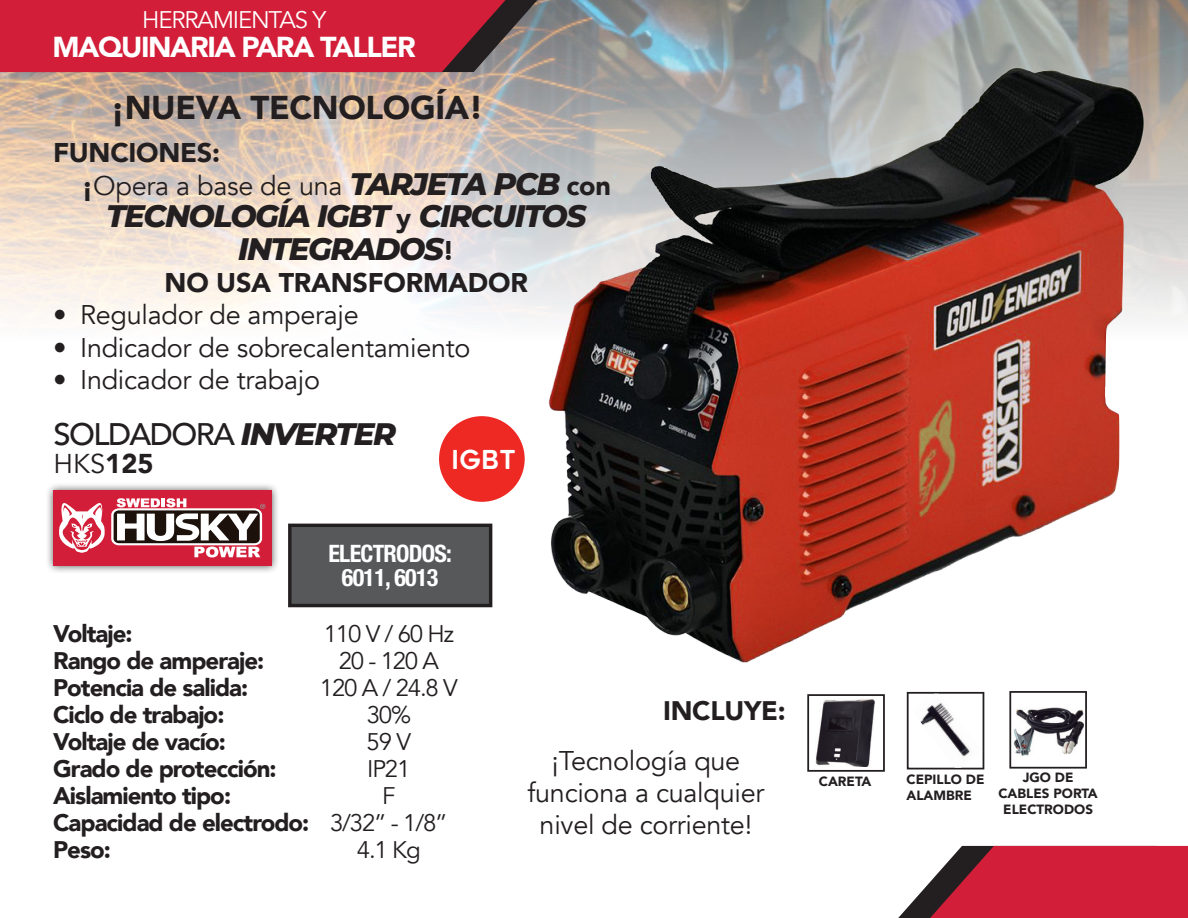
<style>
.page{position:relative;width:1188px;height:918px;background:#fff}
.page>*{position:absolute;margin:0;border:0;box-sizing:border-box;transform-origin:0 0}
.t1{font:900 33px "Avenir";letter-spacing:-.01em;color:#231f20}
.t2{font:italic 800 31.2px/32.4px "Montserrat";letter-spacing:-.05em;color:#231f20;text-align:center}
.t3{font:500 31.2px "Avenir";letter-spacing:-.05em;color:#231f20}
.t4{font:900 28.8px "Avenir";letter-spacing:-.05em;color:#fff}
.t5{font:27.15px "Avenir";color:#231f20}
.t6{font:27px/31.7px "Avenir";letter-spacing:-.01em;color:#231f20;text-align:center}
.t7{font:900 27px "Avenir";letter-spacing:-.01em;color:#231f20}
.t8{font:900 26.7px "Avenir";letter-spacing:-.01em;color:#231f20}
.t9{font:25.95px "Geometos Rounded";color:#fff}
.t10{font:900 24px "Avenir";letter-spacing:-.04em;color:#231f20}
.t11{font:24px "Avenir";letter-spacing:-.05em;color:#231f20}
.t12{font:700 condensed 24px "Helvetica Neue LT Std";letter-spacing:-.03em;color:#fff}
.t13{font:24px "Avenir";letter-spacing:-.05em;color:#fff}
.t14{font:900 13.35px "Avenir";color:#231f20}
.s1{font-weight:900}
.s2{font-family:"Montserrat";font-weight:800;font-style:italic;font-size:31.2px}
.s3{font-family:"Avenir";font-weight:900;font-style:normal;font-size:27px}
.s4{font-family:"Montserrat";font-weight:800;font-style:italic}
</style>
<div class="page">
<img style="left:0;top:0;width:1188px;height:319px">
<svg style="left:0;top:0;width:537px;height:72px;background:#c4243b"></svg>
<svg style="left:898px;top:846px;width:290px;height:72px;background:#c4384c"></svg>
<svg style="left:288px;top:523px;width:205px;height:85px;background:#545456"></svg>
<div style="left:45px;top:482px;width:234px;height:92px;background:#231f20;opacity:.75"></div>
<div style="left:53px;top:490px;width:218px;height:75px;background:#d21e38"></div>
<svg style="left:59px;top:498px;width:206px;height:59px"></svg>
<div style="left:439px;top:416px;width:86px;height:86px;background:#ee2823;border-radius:50%"></div>
<div style="left:807px;top:694px;width:78px;height:78px;border:2px solid #231f20"></div>
<svg style="left:1009px;top:691px;width:78px;height:78px"></svg>
<svg style="left:907px;top:692px;width:77px;height:77px"></svg>
<img style="left:816px;top:699px;width:59px;height:68px">
<img style="left:1013px;top:707px;width:71px;height:49px">
<img style="left:912px;top:694px;width:70px;height:74px">
<img style="left:533px;top:54px;width:624px;height:609px">
<p class="t13" style="left:142px;top:6px;width:185px">HERRAMIENTAS Y</p>
<p class="t4" style="left:53px;top:22px;width:365px">MAQUINARIA PARA TALLER</p>
<p class="t1" style="left:110px;top:79px;width:375px">¡NUEVA TECNOLOGÍA!</p>
<p class="t7" style="left:53px;top:130px;width:169px">FUNCIONES:</p>
<p class="t6" style="left:82px;top:170px;width:531px"><span class="s1">¡</span>Opera a base de una <span class="s2">TARJETA PCB</span> <span class="s1">con</span></p>
<p class="t2" style="left:106px;top:199px;width:482px">TECNOLOGÍA IGBT <span class="s3">y</span> CIRCUITOS<br>INTEGRADOS<span class="s3">!</span></p>
<p class="t7" style="left:165px;top:259px;width:365px">NO USA TRANSFORMADOR</p>
<p class="t6" style="left:53px;top:300px;width:307px">• Regulador de amperaje</p>
<p class="t6" style="left:53px;top:332px;width:419px">• Indicador de sobrecalentamiento</p>
<p class="t6" style="left:53px;top:365px;width:268px">• Indicador de trabajo</p>
<p class="t3" style="left:53px;top:407px;width:344px">SOLDADORA <span class="s4">INVERTER</span></p>
<p class="t5" style="left:53px;top:447px;width:102px">HKS<span class="s1">125</span></p>
<p class="t9" style="left:451px;top:445px;width:66px">IGBT</p>
<p class="t10" style="left:53px;top:613px;width:81px">Voltaje:</p>
<p class="t10" style="left:53px;top:640px;width:213px">Rango de amperaje:</p>
<p class="t10" style="left:53px;top:667px;width:197px">Potencia de salida:</p>
<p class="t10" style="left:53px;top:694px;width:173px">Ciclo de trabajo:</p>
<p class="t10" style="left:53px;top:721px;width:174px">Voltaje de vacío:</p>
<p class="t10" style="left:53px;top:748px;width:225px">Grado de protección:</p>
<p class="t10" style="left:53px;top:775px;width:179px">Aislamiento tipo:</p>
<p class="t10" style="left:53px;top:802px;width:258px">Capacidad de electrodo:</p>
<p class="t10" style="left:53px;top:829px;width:59px">Peso:</p>
<p class="t12" style="left:328px;top:539px;width:125px">ELECTRODOS:</p>
<p class="t12" style="left:342px;top:563px;width:98px">6011, 6013</p>
<p class="t11" style="left:324px;top:620px;width:132px">110 V / 60 Hz</p>
<p class="t11" style="left:339px;top:647px;width:102px">20 - 120 A</p>
<p class="t11" style="left:320px;top:674px;width:139px">120 A / 24.8 V</p>
<p class="t11" style="left:367px;top:701px;width:46px">30%</p>
<p class="t11" style="left:367px;top:728px;width:46px">59 V</p>
<p class="t11" style="left:367px;top:755px;width:45px">IP21</p>
<p class="t11" style="left:382px;top:782px;width:15px">F</p>
<p class="t11" style="left:330px;top:809px;width:119px">3/32” - 1/8”</p>
<p class="t11" style="left:357px;top:836px;width:65px">4.1 Kg</p>
<p class="t8" style="left:663px;top:688px;width:124px">INCLUYE:</p>
<p class="t6" style="left:527px;top:746px;width:238px">¡Tecnología que funciona a cualquier nivel de corriente!</p>
<p class="t14" style="left:819px;top:770px;width:54px">CARETA</p>
<p class="t14" style="left:907px;top:768px;width:80px">CEPILLO DE</p>
<p class="t14" style="left:907px;top:784px;width:67px">ALAMBRE</p>
<p class="t14" style="left:1023px;top:766px;width:52px">JGO DE</p>
<p class="t14" style="left:998px;top:782px;width:101px">CABLES PORTA</p>
<p class="t14" style="left:1003px;top:798px;width:91px">ELECTRODOS</p>
</div>
